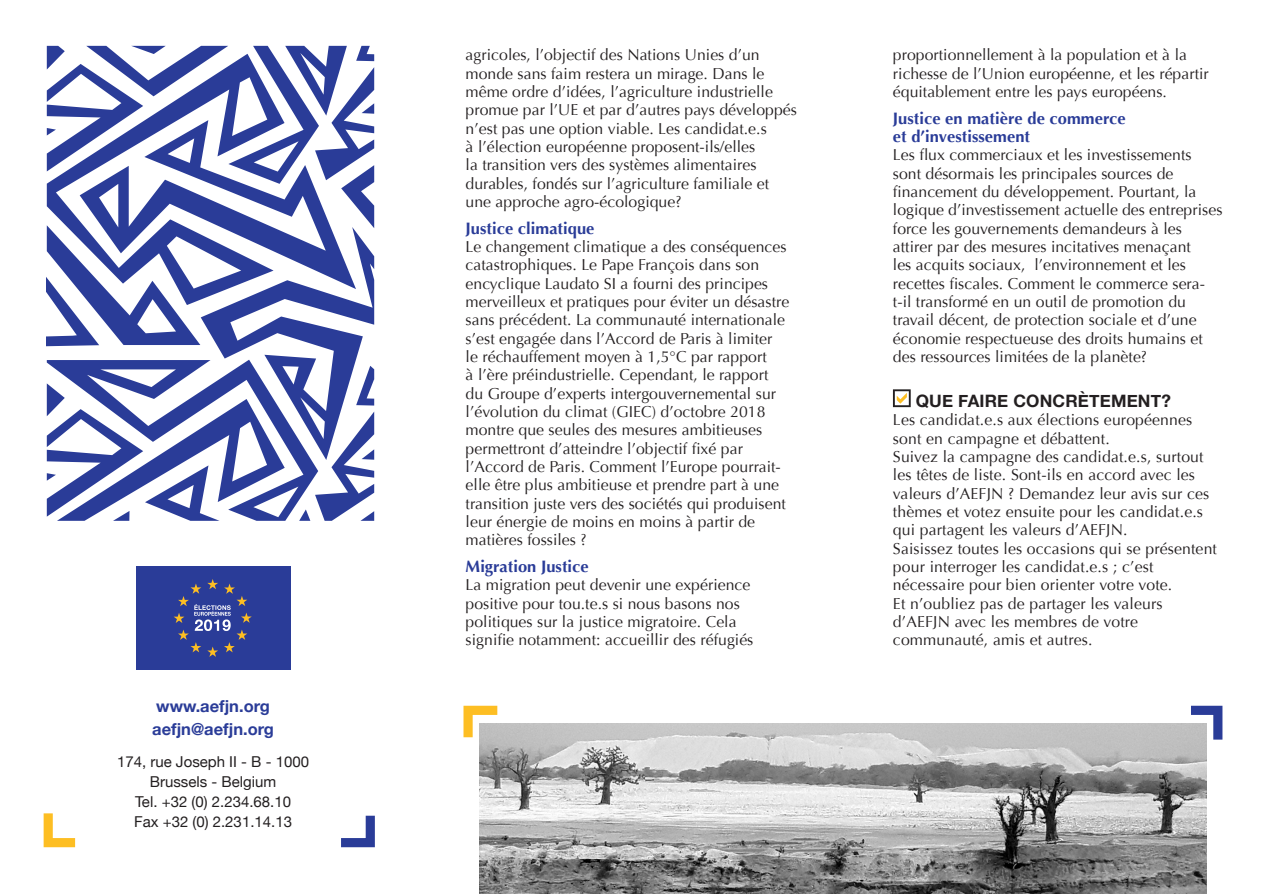
<style>
.page{position:relative;width:1263px;height:894px;background:#fff}
.page>*{position:absolute;margin:0;border:0;box-sizing:border-box;transform-origin:0 0}
.t1{font:700 17.1px "Helvetica Neue";letter-spacing:.01em;color:#231f20}
.t2{font:700 16.5px/18.3px "Optima";letter-spacing:.005em;color:#2a3c98}
.t3{font:700 16.5px "Helvetica Neue";color:#2a3c98}
.t4{font:15.75px/18.3px "Optima";letter-spacing:.005em;color:#231f20}
.t5{font:15px "Helvetica Neue";color:#231f20}
</style>
<div class="page">
<svg style="left:47px;top:46px;width:327px;height:474px"></svg>
<svg style="left:893px;top:389px;width:18px;height:18px"></svg>
<img style="left:479px;top:723px;width:727px;height:170px">
<svg style="left:463px;top:705px;width:43px;height:41px"></svg>
<svg style="left:1182px;top:705px;width:41px;height:43px"></svg>
<svg style="left:341px;top:815px;width:34px;height:33px"></svg>
<svg style="left:43px;top:813px;width:33px;height:35px"></svg>
<div style="left:136px;top:566px;width:154px;height:103px;background:#2a3c98"></div>
<svg style="left:174px;top:579px;width:78px;height:77px"></svg>
<p class="t3" style="left:156px;top:691px;width:115px">www.aefjn.org</p>
<p class="t3" style="left:152px;top:713px;width:123px">aefjn@aefjn.org</p>
<p class="t5" style="left:117px;top:748px;width:194px">174, rue Joseph II - B - 1000</p>
<p class="t5" style="left:150px;top:768px;width:128px">Brussels - Belgium</p>
<p class="t5" style="left:135px;top:788px;width:158px">Tel. +32 (0) 2.234.68.10</p>
<p class="t5" style="left:134px;top:808px;width:159px">Fax +32 (0) 2.231.14.13</p>
<p class="t4" style="left:466px;top:46px;width:333px">agricoles, l’objectif des Nations Unies d’un monde sans faim restera un mirage. Dans le même ordre d’idées, l’agriculture industrielle promue par l’UE et par d’autres pays développés n’est pas une option viable. Les candidat.e.s<br>à l’élection européenne proposent-ils/elles<br>la transition vers des systèmes alimentaires durables, fondés sur l’agriculture familiale et une approche agro-écologique?</p>
<p class="t2" style="left:466px;top:219px;width:130px">Justice climatique</p>
<p class="t4" style="left:466px;top:238px;width:325px">Le changement climatique a des conséquences catastrophiques. Le Pape François dans son encyclique Laudato SI a fourni des principes merveilleux et pratiques pour éviter un désastre sans précédent. La communauté internationale s’est engagée dans l’Accord de Paris à limiter<br>le réchauffement moyen à 1,5°C par rapport<br>à l’ère préindustrielle. Cependant, le rapport du Groupe d’experts intergouvernemental sur l’évolution du climat (GIEC) d’octobre 2018 montre que seules des mesures ambitieuses permettront d’atteindre l’objectif fixé par l’Accord de Paris. Comment l’Europe pourrait&shy;elle être plus ambitieuse et prendre part à une transition juste vers des sociétés qui produisent leur énergie de moins en moins à partir de matières fossiles ?</p>
<p class="t2" style="left:466px;top:557px;width:125px">Migration Justice</p>
<p class="t4" style="left:466px;top:575px;width:289px">La migration peut devenir une expérience positive pour tou.te.s si nous basons nos politiques sur la justice migratoire. Cela signifie notamment: accueillir des réfugiés</p>
<p class="t4" style="left:893px;top:46px;width:317px">proportionnellement à la population et à la richesse de l’Union européenne, et les répartir équitablement entre les pays européens.</p>
<p class="t2" style="left:893px;top:109px;width:234px">Justice en matière de commerce et d’investissement</p>
<p class="t4" style="left:893px;top:146px;width:331px">Les flux commerciaux et les investissements sont désormais les principales sources de financement du développement. Pourtant, la logique d’investissement actuelle des entreprises force les gouvernements demandeurs à les attirer par des mesures incitatives menaçant<br>les acquits sociaux, l’environnement et les recettes fiscales. Comment le commerce sera&shy;t-il transformé en un outil de promotion du travail décent, de protection sociale et d’une économie respectueuse des droits humains et des ressources limitées de la planète?</p>
<p class="t1" style="left:916px;top:385px;width:257px">QUE FAIRE CONCRÈTEMENT?</p>
<p class="t4" style="left:893px;top:411px;width:301px">Les candidat.e.s aux élections européennes sont en campagne et débattent.</p>
<p class="t4" style="left:893px;top:447px;width:318px">Suivez la campagne des candidat.e.s, surtout les têtes de liste. Sont-ils en accord avec les valeurs d’AEFJN ? Demandez leur avis sur ces thèmes et votez ensuite pour les candidat.e.s qui partagent les valeurs d’AEFJN.</p>
<p class="t4" style="left:893px;top:539px;width:326px">Saisissez toutes les occasions qui se présentent pour interroger les candidat.e.s ; c’est nécessaire pour bien orienter votre vote.</p>
<p class="t4" style="left:893px;top:594px;width:271px">Et n’oubliez pas de partager les valeurs d’AEFJN avec les membres de votre communauté, amis et autres.</p>
</div>
